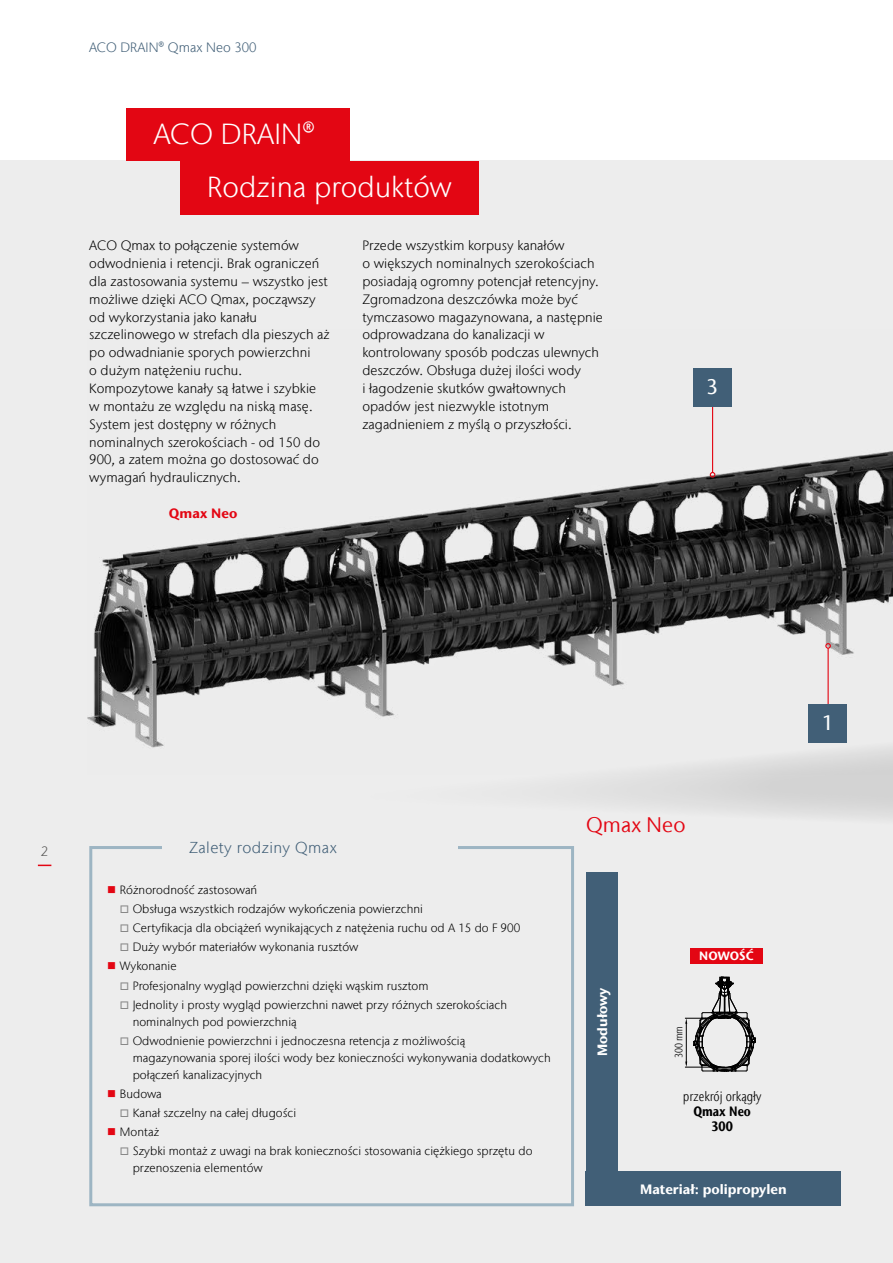
<style>
.page{position:relative;width:893px;height:1263px;background:#fff}
.page>*{position:absolute;margin:0;border:0;box-sizing:border-box;transform-origin:0 0}
.t1{font:300 28.95px "Stone Sans IIITC Com";letter-spacing:.005em;color:#fff}
.t2{font:21px "Stone Sans IIITC Com";letter-spacing:.005em;color:#e30613}
.t3{font:500 21px "Stone Sans IIITC Com";color:#fff}
.t4{font:300 15.75px "Stone Sans IIITC Com";letter-spacing:.03em;color:#415f77}
.t5{font:300 13.5px/17.9px "Stone Sans IIITC Com";letter-spacing:.005em;color:#000}
.t6{font:700 13.5px "Stone Sans IIITC Com";color:#fff}
.t7{font:300 13.5px "Stone Sans IIITC Com";letter-spacing:.005em;color:#415f77}
.t8{font:300 condensed 13.5px "Stone Sans IIITC Com";color:#000}
.t9{font:700 condensed 13.5px/15px "Stone Sans IIITC Com";color:#000;text-align:center}
.t10{font:700 13.5px "Stone Sans IIITC Com";letter-spacing:.005em;color:#e30613}
.t11{font:300 13.5px "Stone Sans IIITC Com";color:#575756}
.t12{font:300 12px/17px "Stone Sans IIITC Com";letter-spacing:.005em;color:#000}
.t13{font:700 12px "Stone Sans IIITC Com";letter-spacing:.005em;color:#fff}
.t14{font:300 condensed 10.65px "Stone Sans IIITC Com";color:#000}
.s1{color:#e30613}
.s2{color:#878787}
</style>
<div class="page">
<div style="left:0;top:161px;width:893px;height:1102px;background:#ededed"></div>
<svg style="left:586px;top:774px;width:307px;height:44px;fill:#ddd"></svg>
<img style="left:87px;top:368px;width:806px;height:406px">
<div style="left:180px;top:161px;width:299px;height:53px;background:#e30613"></div>
<div style="left:127px;top:108px;width:223px;height:53px;background:#e30613"></div>
<div style="left:89px;top:846px;width:485px;height:360px;border:3px solid #9db5c3"></div>
<div style="left:162px;top:829px;width:296px;height:34px;background:#ededed"></div>
<div style="left:586px;top:872px;width:31px;height:299px;background:#415f77"></div>
<hr style="left:712px;top:376px;width:1px;height:96px;background:#e30613">
<svg style="left:710px;top:472px;width:5px;height:5px"></svg>
<div style="left:693px;top:368px;width:38px;height:38px;background:#415f77"></div>
<hr style="left:827px;top:648px;width:2px;height:66px;background:#e30613">
<svg style="left:825px;top:643px;width:6px;height:6px"></svg>
<div style="left:809px;top:705px;width:38px;height:38px;background:#415f77"></div>
<svg style="left:693px;top:977px;width:63px;height:95px"></svg>
<hr style="left:685px;top:1018px;width:40px;height:1px;background:#000">
<hr style="left:685px;top:1067px;width:40px;height:1px;background:#000">
<hr style="left:686px;top:1022px;width:1px;height:42px;background:#000">
<div style="left:690px;top:948px;width:72px;height:15px;background:#e30613"></div>
<svg style="left:38px;top:865px;width:13px;height:1px"></svg>
<div style="left:586px;top:1171px;width:255px;height:35px;background:#415f77"></div>
<p class="t7" style="left:89px;top:38px;width:169px">ACO DRAIN® Qmax Neo 300</p>
<h1 class="t1" style="left:154px;top:116px;width:163px">ACO DRAIN®</h1>
<h1 class="t1" style="left:207px;top:169px;width:246px">Rodzina produktów</h1>
<p class="t5" style="left:89px;top:236px;width:242px">ACO Qmax to połączenie systemów odwodnienia i retencji. Brak ograniczeń dla zastosowania systemu – wszystko jest możliwe dzięki ACO Qmax, począwszy od wykorzystania jako kanału szczelinowego w strefach dla pieszych aż po odwadnianie sporych powierzchni<br>o dużym natężeniu ruchu.<br>Kompozytowe kanały są łatwe i szybkie w montażu ze względu na niską masę.<br>System jest dostępny w różnych nominalnych szerokościach - od 150 do 900, a zatem można go dostosować do wymagań hydraulicznych.</p>
<p class="t5" style="left:362px;top:236px;width:242px">Przede wszystkim korpusy kanałów<br>o większych nominalnych szerokościach posiadają ogromny potencjał retencyjny.<br>Zgromadzona deszczówka może być tymczasowo magazynowana, a następnie odprowadzana do kanalizacji w kontrolowany sposób podczas ulewnych deszczów. Obsługa dużej ilości wody<br>i łagodzenie skutków gwałtownych opadów jest niezwykle istotnym zagadnieniem z myślą o przyszłości.</p>
<p class="t10" style="left:169px;top:504px;width:70px">Qmax Neo</p>
<h2 class="t3" style="left:706px;top:373px;width:14px">3</h2>
<p class="t11" style="left:41px;top:843px;width:9px">2</p>
<p class="t4" style="left:189px;top:837px;width:149px">Zalety rodziny Qmax</p>
<p class="t12" style="left:107px;top:881px;width:152px"><span class="s1">■</span> Różnorodność zastosowań</p>
<p class="t12" style="left:120px;top:900px;width:305px"><span class="s2">□</span> Obsługa wszystkich rodzajów wykończenia powierzchni</p>
<p class="t12" style="left:120px;top:919px;width:402px"><span class="s2">□</span> Certyfikacja dla obciążeń wynikających z natężenia ruchu od A 15 do F 900</p>
<p class="t12" style="left:120px;top:938px;width:240px"><span class="s2">□</span> Duży wybór materiałów wykonania rusztów</p>
<p class="t12" style="left:107px;top:958px;width:71px"><span class="s1">■</span> Wykonanie</p>
<p class="t12" style="left:120px;top:977px;width:310px"><span class="s2">□</span> Profesjonalny wygląd powierzchni dzięki wąskim rusztom</p>
<p class="t12" style="left:133px;top:996px;width:376px;text-indent:-13px"><span class="s2">□</span> Jednolity i prosty wygląd powierzchni nawet przy różnych szerokościach nominalnych pod powierzchnią</p>
<p class="t12" style="left:133px;top:1032px;width:420px;text-indent:-13px"><span class="s2">□</span> Odwodnienie powierzchni i jednoczesna retencja z możliwością magazynowania sporej ilości wody bez konieczności wykonywania dodatkowych połączeń kanalizacyjnych</p>
<p class="t12" style="left:107px;top:1085px;width:56px"><span class="s1">■</span> Budowa</p>
<p class="t12" style="left:120px;top:1104px;width:178px"><span class="s2">□</span> Kanał szczelny na całej długości</p>
<p class="t12" style="left:107px;top:1123px;width:54px"><span class="s1">■</span> Montaż</p>
<p class="t12" style="left:133px;top:1143px;width:401px;text-indent:-13px"><span class="s2">□</span> Szybki montaż z uwagi na brak konieczności stosowania ciężkiego sprzętu do przenoszenia elementów</p>
<h2 class="t2" style="left:586px;top:812px;width:101px">Qmax Neo</h2>
<p class="t6" style="left:594px;top:1056px;width:70px;rotate:-90deg">Modułowy</p>
<p class="t13" style="left:699px;top:948px;width:56px">NOWOŚĆ</p>
<p class="t14" style="left:672px;top:1058px;width:34px;rotate:-90deg">300 mm</p>
<p class="t8" style="left:683px;top:1088px;width:80px">przekrój orkągły</p>
<p class="t9" style="left:693px;top:1104px;width:59px">Qmax Neo<br>300</p>
<p class="t6" style="left:640px;top:1181px;width:148px">Materiał: polipropylen</p>
<h2 class="t3" style="left:822px;top:710px;width:14px">1</h2>
</div>
